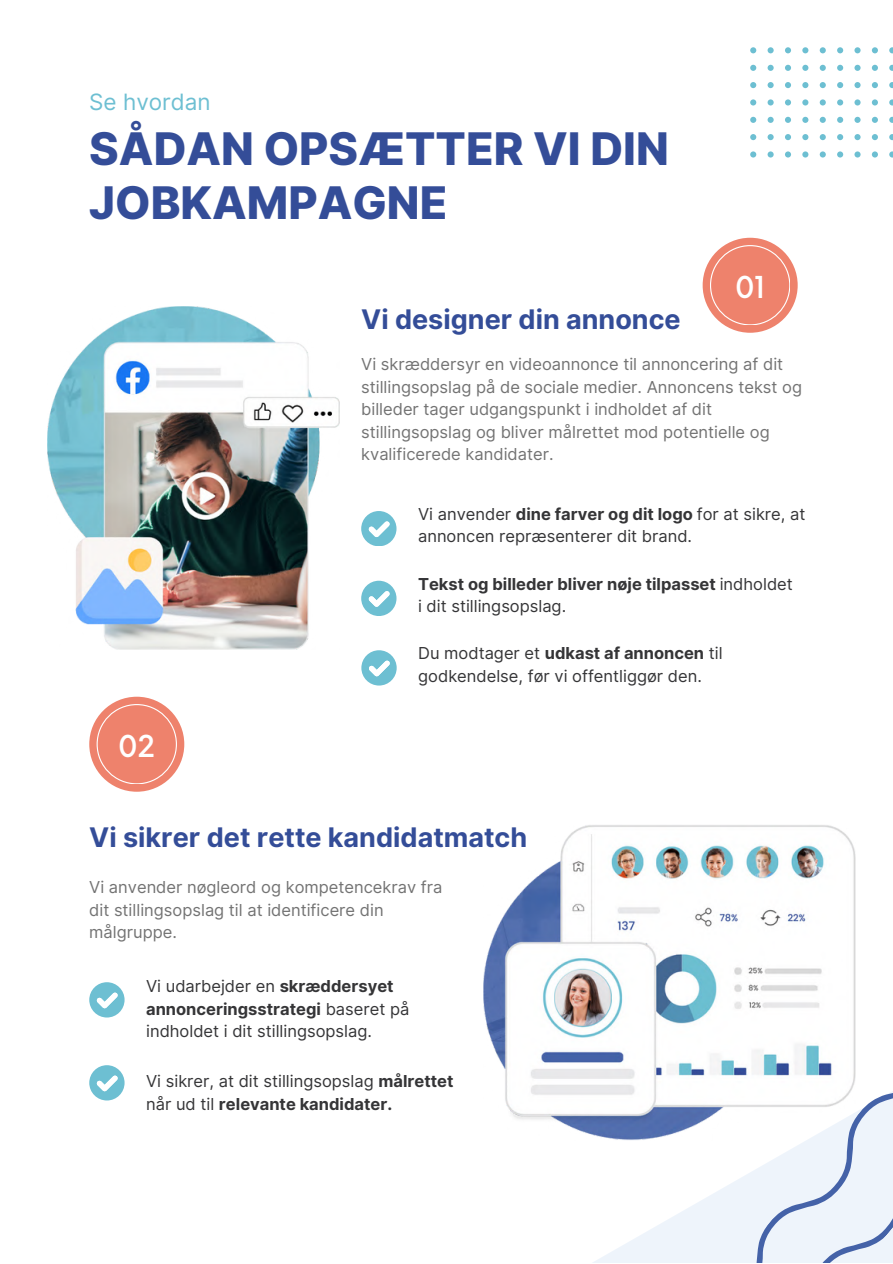
<style>
.page{position:relative;width:893px;height:1264px;background:#fff}
.page>*{position:absolute;margin:0;border:0;box-sizing:border-box;transform-origin:0 0}
.t1{font:800 45px/54px "Inter";color:#344d98}
.t2{font:500 29.4px "Neue Einstellung";color:#fff}
.t3{font:700 27px "Inter";color:#344d98}
.t4{font:22.5px "Inter";color:#6dbfd2}
.t5{font:16.5px/22.5px "Inter";color:#737373}
.t6{font:16.5px/22.5px "Inter";color:#353537}
.t7{font:700 16.5px/22.5px "Inter";color:#353537}
.s1{font-weight:700}
.s2{font-weight:400}
</style>
<div class="page">
<svg style="left:594px;top:875px;width:262px;height:387px"></svg>
<svg style="left:679px;top:1057px;width:213px;height:205px"></svg>
<img style="left:47px;top:307px;width:293px;height:343px">
<div style="left:702px;top:238px;width:95px;height:95px;background:#ee826c;border-radius:50%"></div>
<svg style="left:710px;top:245px;width:79px;height:80px"></svg>
<div style="left:89px;top:696px;width:95px;height:95px;background:#ee826c;border-radius:50%"></div>
<svg style="left:97px;top:704px;width:79px;height:79px"></svg>
<img style="left:483px;top:825px;width:372px;height:315px">
<svg style="left:89px;top:982px;width:35px;height:35px"></svg>
<svg style="left:89px;top:1065px;width:35px;height:35px"></svg>
<svg style="left:361px;top:511px;width:35px;height:35px"></svg>
<svg style="left:361px;top:580px;width:35px;height:35px"></svg>
<svg style="left:361px;top:650px;width:35px;height:35px"></svg>
<svg style="left:889px;top:151px;width:3px;height:6px"></svg>
<svg style="left:871px;top:151px;width:6px;height:6px"></svg>
<svg style="left:889px;top:134px;width:3px;height:6px"></svg>
<svg style="left:871px;top:134px;width:6px;height:6px"></svg>
<svg style="left:889px;top:117px;width:3px;height:6px"></svg>
<svg style="left:871px;top:117px;width:6px;height:6px"></svg>
<svg style="left:889px;top:99px;width:3px;height:6px"></svg>
<svg style="left:871px;top:99px;width:6px;height:6px"></svg>
<svg style="left:889px;top:82px;width:3px;height:6px"></svg>
<svg style="left:871px;top:82px;width:6px;height:6px"></svg>
<svg style="left:889px;top:65px;width:3px;height:6px"></svg>
<svg style="left:871px;top:65px;width:6px;height:6px"></svg>
<svg style="left:889px;top:47px;width:3px;height:6px"></svg>
<svg style="left:871px;top:47px;width:6px;height:6px"></svg>
<svg style="left:854px;top:151px;width:6px;height:6px"></svg>
<svg style="left:837px;top:151px;width:6px;height:6px"></svg>
<svg style="left:819px;top:151px;width:6px;height:6px"></svg>
<svg style="left:802px;top:151px;width:6px;height:6px"></svg>
<svg style="left:784px;top:151px;width:7px;height:6px"></svg>
<svg style="left:767px;top:151px;width:6px;height:6px"></svg>
<svg style="left:750px;top:151px;width:6px;height:6px"></svg>
<svg style="left:854px;top:134px;width:6px;height:6px"></svg>
<svg style="left:837px;top:134px;width:6px;height:6px"></svg>
<svg style="left:819px;top:134px;width:6px;height:6px"></svg>
<svg style="left:802px;top:134px;width:6px;height:6px"></svg>
<div style="left:784px;top:134px;width:7px;height:6px;background:#6dbfd2;border-radius:50%"></div>
<svg style="left:767px;top:134px;width:6px;height:6px"></svg>
<svg style="left:750px;top:134px;width:6px;height:6px"></svg>
<svg style="left:854px;top:117px;width:6px;height:6px"></svg>
<svg style="left:837px;top:117px;width:6px;height:6px"></svg>
<svg style="left:819px;top:117px;width:6px;height:6px"></svg>
<svg style="left:802px;top:117px;width:6px;height:6px"></svg>
<div style="left:784px;top:117px;width:7px;height:6px;background:#6dbfd2;border-radius:50%"></div>
<svg style="left:767px;top:117px;width:6px;height:6px"></svg>
<svg style="left:750px;top:117px;width:6px;height:6px"></svg>
<svg style="left:854px;top:99px;width:6px;height:6px"></svg>
<svg style="left:837px;top:99px;width:6px;height:6px"></svg>
<svg style="left:819px;top:99px;width:6px;height:6px"></svg>
<svg style="left:802px;top:99px;width:6px;height:6px"></svg>
<svg style="left:784px;top:99px;width:7px;height:6px"></svg>
<svg style="left:767px;top:99px;width:6px;height:6px"></svg>
<svg style="left:750px;top:99px;width:6px;height:6px"></svg>
<svg style="left:854px;top:82px;width:6px;height:6px"></svg>
<svg style="left:837px;top:82px;width:6px;height:6px"></svg>
<svg style="left:819px;top:82px;width:6px;height:6px"></svg>
<svg style="left:802px;top:82px;width:6px;height:6px"></svg>
<div style="left:784px;top:82px;width:7px;height:6px;background:#6dbfd2;border-radius:50%"></div>
<svg style="left:767px;top:82px;width:6px;height:6px"></svg>
<svg style="left:750px;top:82px;width:6px;height:6px"></svg>
<svg style="left:854px;top:65px;width:6px;height:6px"></svg>
<svg style="left:837px;top:65px;width:6px;height:6px"></svg>
<svg style="left:819px;top:65px;width:6px;height:6px"></svg>
<svg style="left:802px;top:65px;width:6px;height:6px"></svg>
<div style="left:784px;top:65px;width:7px;height:6px;background:#6dbfd2;border-radius:50%"></div>
<svg style="left:767px;top:65px;width:6px;height:6px"></svg>
<svg style="left:750px;top:65px;width:6px;height:6px"></svg>
<svg style="left:854px;top:47px;width:6px;height:6px"></svg>
<svg style="left:837px;top:47px;width:6px;height:6px"></svg>
<svg style="left:819px;top:47px;width:6px;height:6px"></svg>
<svg style="left:802px;top:47px;width:6px;height:6px"></svg>
<svg style="left:784px;top:47px;width:7px;height:6px"></svg>
<svg style="left:767px;top:47px;width:6px;height:6px"></svg>
<svg style="left:750px;top:47px;width:6px;height:6px"></svg>
<p class="t4" style="left:89px;top:88px;width:123px">Se hvordan</p>
<p class="t1" style="left:89px;top:122px;width:581px">SÅDAN OPSÆTTER VI DIN<br>JOBKAMPAGNE</p>
<p class="t3" style="left:361px;top:303px;width:321px">Vi designer din annonce</p>
<p class="t2" style="left:735px;top:261px;width:31px">01</p>
<p class="t5" style="left:361px;top:353px;width:442px">Vi skræddersyr en videoannonce til annoncering af dit stillingsopslag på de sociale medier. Annoncens tekst og billeder tager udgangspunkt i indholdet af dit stillingsopslag og bliver målrettet mod potentielle og kvalificerede kandidater.</p>
<p class="t2" style="left:118px;top:719px;width:38px">02</p>
<p class="t6" style="left:418px;top:502px;width:389px">Vi anvender <span class="s1">dine farver og dit logo</span> for at sikre, at annoncen repræsenterer dit brand.</p>
<p class="t7" style="left:418px;top:572px;width:376px">Tekst og billeder bliver nøje tilpasset <span class="s2">indholdet i dit stillingsopslag.</span></p>
<p class="t6" style="left:418px;top:641px;width:306px">Du modtager et <span class="s1">udkast af annoncen</span> til godkendelse, før vi offentliggør den.</p>
<p class="t3" style="left:89px;top:820px;width:439px">Vi sikrer det rette kandidatmatch</p>
<p class="t5" style="left:89px;top:875px;width:354px">Vi anvender nøgleord og kompetencekrav fra dit stillingsopslag til at identificere din målgruppe.</p>
<p class="t6" style="left:146px;top:974px;width:265px">Vi udarbejder en <span class="s1">skræddersyet annonceringsstrategi</span> baseret på indholdet i dit stillingsopslag.</p>
<p class="t6" style="left:146px;top:1070px;width:309px">Vi sikrer, at dit stillingsopslag <span class="s1">målrettet </span>når ud til <span class="s1">relevante kandidater.</span></p>
</div>
